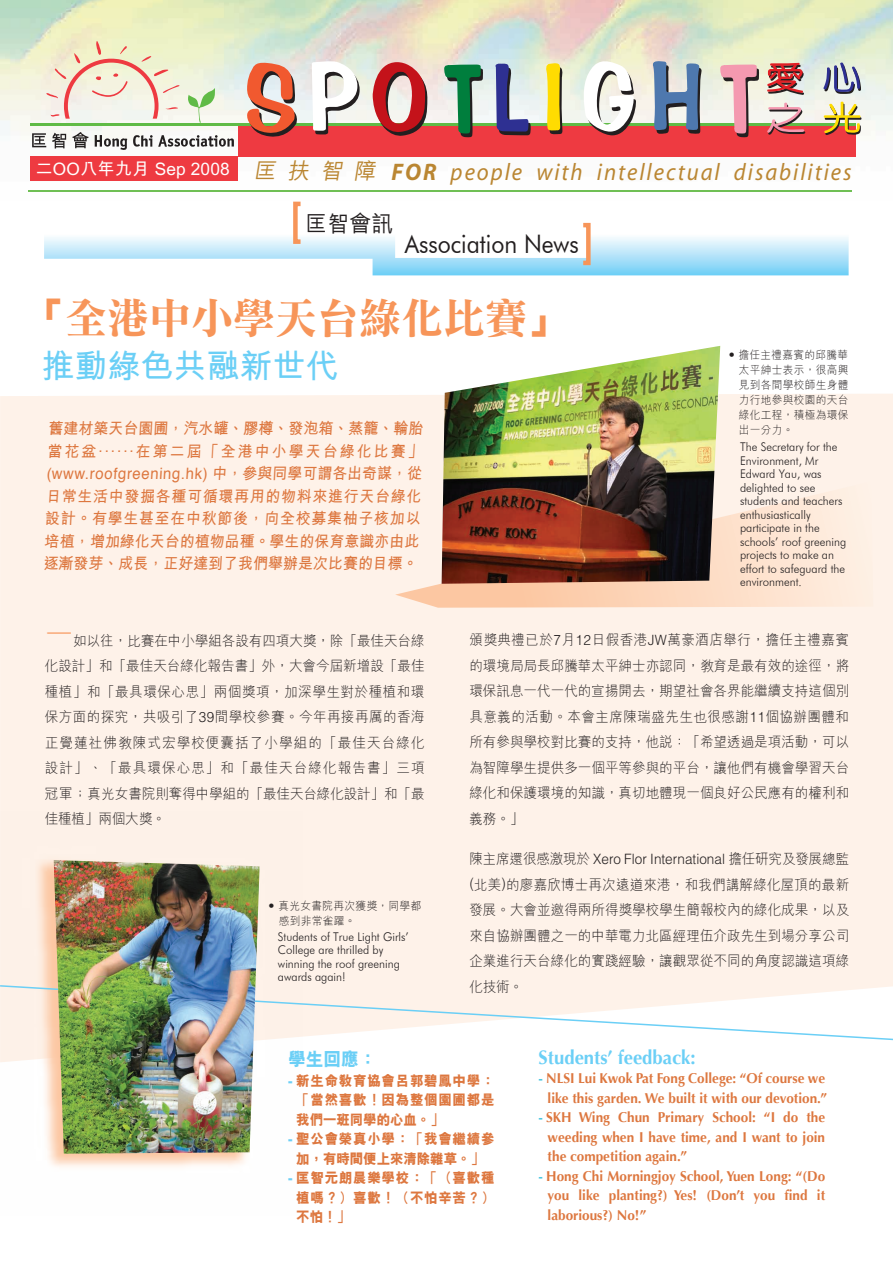
<style>
.page{position:relative;width:893px;height:1263px;background:#fff}
.page>*{position:absolute;margin:0;border:0;box-sizing:border-box;transform-origin:0 0}
.t1{font:42px "DF Li Song Bd HK BF";color:#f79559}
.t2{font:700 33px "M Hei";color:#6bcff6}
.t3{font:25.5px "Futura BT";color:#231f20;scale:.9 1}
.t4{font:italic 24px "Myriad";letter-spacing:.085em;color:#ba8632;scale:.95 1}
.t5{font:500 22.5px "M Hei";color:#231f20;scale:.95 1}
.t6{font:700 19.5px "Optima";color:#6bcff6;scale:.95 1}
.t7{font:800 18.75px "M Hei";color:#6bcff6;scale:.95 1}
.t8{font:700 15.75px/22.5px "M Hei";color:#dd773f;scale:.95 1}
.t9{font:15.75px "Helvetica";color:#dd773f;scale:.95 1}
.t10{font:300 14.25px/25.5px "M Hei";color:#231f20;text-align:justify;scale:.95 1}
.t11{font:700 14.25px/19.5px "Optima";color:#dd773f;text-align:justify;scale:.95 1}
.t12{font:800 14.25px/19.5px "M Hei";letter-spacing:.05em;color:#dd773f;text-align:justify;scale:.95 1}
.t13{font:300 14.25px "Helvetica";color:#231f20;scale:.95 1}
.t14{font:300 12px/13.5px "Futura BT";color:#231f20;scale:.95 1}
.t15{font:300 11.25px/15px "M Hei";letter-spacing:.03em;color:#231f20;scale:.95 1}
.s1{font-family:"M Hei";font-weight:500;font-size:22.2px}
.s2{font-weight:700}
.s3{font-family:"M Hei";font-weight:700}
.s4{font-family:"Helvetica";font-size:12px}
.s5{font-size:30px;color:#f79559}
.s6{font-family:"Helvetica"}
.s7{font-family:"M Hei"}
.s8{color:#6bcff6}
.s9{color:#4cc6e0}
</style>
<div class="page">
<div style="left:0;top:394px;width:893px;height:590px;background:#fef2e9"></div>
<svg style="left:395px;top:481px;width:478px;height:127px;background:#fde4d2"></svg>
<img style="left:0;top:812px;width:302px;height:355px">
<img style="left:0;top:0;width:893px;height:192px">
<svg style="left:44px;top:237px;width:805px;height:38px"></svg>
<div style="left:293px;top:202px;width:10px;height:42px;border:4px solid #f79559"></div>
<div style="left:581px;top:223px;width:10px;height:42px;border:4px solid #f79559"></div>
<div style="left:30px;top:157px;width:208px;height:24px;background:#ee3a41"></div>
<div style="left:238px;top:124px;width:617px;height:33px;background:#ee3a41"></div>
<hr style="left:31px;top:123px;width:824px;height:2px;background:#60bb46">
<svg style="left:245px;top:62px;width:53px;height:75px;background:#d2836e"></svg>
<svg style="left:311px;top:60px;width:49px;height:75px"></svg>
<svg style="left:372px;top:62px;width:57px;height:74px"></svg>
<svg style="left:444px;top:64px;width:40px;height:73px"></svg>
<svg style="left:494px;top:63px;width:37px;height:73px;background:#8f90b3"></svg>
<svg style="left:545px;top:62px;width:18px;height:73px"></svg>
<svg style="left:581px;top:58px;width:56px;height:78px"></svg>
<svg style="left:651px;top:59px;width:52px;height:75px;background:#8c96a9"></svg>
<svg style="left:720px;top:64px;width:40px;height:73px"></svg>
<hr style="left:28px;top:190px;width:824px;height:1px;background:#6fbf54">
<svg style="left:32px;top:133px;width:14px;height:14px"></svg>
<svg style="left:52px;top:133px;width:14px;height:15px"></svg>
<svg style="left:72px;top:132px;width:17px;height:16px"></svg>
<svg style="left:95px;top:135px;width:139px;height:15px"></svg>
<svg style="left:767px;top:63px;width:37px;height:32px"></svg>
<svg style="left:823px;top:63px;width:38px;height:31px"></svg>
<svg style="left:767px;top:103px;width:38px;height:32px"></svg>
<svg style="left:824px;top:102px;width:37px;height:33px"></svg>
<svg style="left:46px;top:41px;width:134px;height:78px;background:#f1e0cd"></svg>
<svg style="left:187px;top:88px;width:28px;height:35px"></svg>
<svg style="left:0;top:984px;width:893px;height:59px"></svg>
<img style="left:54px;top:860px;width:206px;height:294px">
<img style="left:442px;top:346px;width:278px;height:238px">
<h3 class="t4" style="left:35px;top:160px;width:861px"><sup>二OO八年九月</sup> <sup>Sep</sup> <sup>2008</sup> <span class="s1">匡扶智障</span> <span class="s2">FOR</span> people with intellectual disabilities</h3>
<h3 class="t5" style="left:306px;top:212px;width:94px">匡智會訊</h3>
<h3 class="t3" style="left:405px;top:228px;width:195px">Association News</h3>
<h1 class="t1" style="left:23px;top:297px;width:548px">「全港中小學天台綠化比賽」</h1>
<h2 class="t2" style="left:41px;top:349px;width:298px">推動綠色共融新世代</h2>
<p class="t8" style="left:47px;top:418px;width:398px">舊建材築天台園圃，汽水罐、膠樽、發泡箱、蒸籠、輪胎當花盆......在第二屆「全港中小學天台綠化比賽」</p>
<p class="t9" style="left:46px;top:460px;width:398px">(www.roofgreening.hk) <span class="s3">中，參與同學可謂各出奇謀，從</span></p>
<p class="t8" style="left:43px;top:485px;width:400px">日常生活中發掘各種可循環再用的物料來進行天台綠化設計。有學生甚至在中秋節後，向全校募集柚子核加以培植，增加綠化天台的植物品種。學生的保育意識亦由此逐漸發芽、成長，正好達到了我們舉辦是次比賽的目標。</p>
<p class="t15" style="left:739px;top:348px;width:117px;text-align:justify;text-indent:-10px"><span class="s4">•</span> 擔任主禮嘉賓的邱騰華太平紳士表示，很高興見到各間學校師生身體力行地參與校園的天台綠化工程，積極為環保出一分力。</p>
<p class="t14" style="left:740px;top:440px;width:113px">The Secretary for the<br>Environment, Mr<br>Edward Yau, was delighted to see students and teachers enthusiastically participate in the schools’ roof greening projects to make an effort to safeguard the environment.</p>
<p class="t10" style="left:45px;top:628px;width:401px"><span class="s5">一</span>如以往，比賽在中小學組各設有四項大獎，除「最佳天台綠化設計」和「最佳天台綠化報告書」外，大會今屆新增設「最佳種植」和「最具環保心思」兩個獎項，加深學生對於種植和環保方面的探究，共吸引了<span class="s6">39</span>間學校參賽。今年再接再厲的香海正覺蓮社佛教陳式宏學校便囊括了小學組的「最佳天台綠化設計」、「最具環保心思」和「最佳天台綠化報告書」三項冠軍；真光女書院則奪得中學組的「最佳天台綠化設計」和「最佳種植」兩個大獎。</p>
<p class="t10" style="left:469px;top:627px;width:401px">頒獎典禮已於<span class="s6">7</span>月<span class="s6">12</span>日假香港JW萬豪酒店舉行，擔任主禮嘉賓的環境局局長邱騰華太平紳士亦認同，教育是最有效的途徑，將環保訊息一代一代的宣揚開去，期望社會各界能繼續支持這個別具意義的活動。本會主席陳瑞盛先生也很感謝<span class="s6">11</span>個協辦團體和所有參與學校對比賽的支持，他說：「希望透過是項活動，可以為智障學生提供多一個平等參與的平台，讓他們有機會學習天台綠化和保護環境的知識，真切地體現一個良好公民應有的權利和義務。」</p>
<p class="t13" style="left:469px;top:850px;width:401px"><span class="s7">陳主席還很感激現於</span> Xero Flor International <span class="s7">擔任研究及發展總監</span></p>
<p class="t10" style="left:469px;top:872px;width:401px">(北美)的廖嘉欣博士再次遠道來港，和我們講解綠化屋頂的最新發展。大會並邀得兩所得獎學校學生簡報校內的綠化成果，以及來自協辦團體之一的中華電力北區經理伍介政先生到場分享公司企業進行天台綠化的實踐經驗，讓觀眾從不同的角度認識這項綠化技術。</p>
<p class="t15" style="left:279px;top:899px;width:151px;text-indent:-10px"><span class="s4">•</span> 真光女書院再次獲獎，同學都感到非常雀躍。</p>
<p class="t14" style="left:278px;top:929px;width:139px">Students of True Light Girls’<br>College are thrilled by winning the roof greening awards again!</p>
<h3 class="t7" style="left:288px;top:1049px;width:94px">學生回應：</h3>
<p class="t12" style="left:296px;top:1072px;width:210px;text-indent:-8px"><span class="s8">-</span> 新生命教育協會呂郭碧鳳中學：「當然喜歡！因為整個園圃都是我們一班同學的心血。」</p>
<p class="t12" style="left:288px;top:1130px;width:219px;text-align:center"><span class="s8">-</span> 聖公會榮真小學：「我會繼續參加，有時間便上來清除雜草。」</p>
<p class="t12" style="left:296px;top:1169px;width:210px;text-indent:-8px"><span class="s8">-</span> 匡智元朗晨樂學校：「（喜歡種植嗎？）喜歡！（不怕辛苦？）不怕！」</p>
<h3 class="t6" style="left:539px;top:1045px;width:167px">Students’ feedback:</h3>
<p class="t11" style="left:539px;top:1068px;width:305px;text-align:right"><span class="s9">-</span> NLSI Lui Kwok Pat Fong College: “Of course we like this garden. We built it with our devotion.”</p>
<p class="t11" style="left:548px;top:1107px;width:294px;text-indent:-9px"><span class="s9">-</span> SKH Wing Chun Primary School: “I do the weeding when I have time, and I want to join the competition again.”</p>
<p class="t11" style="left:548px;top:1166px;width:294px;text-indent:-9px"><span class="s9">-</span> Hong Chi Morningjoy School, Yuen Long: “(Do you like planting?) Yes! (Don’t you find it laborious?) No!”</p>
</div>
